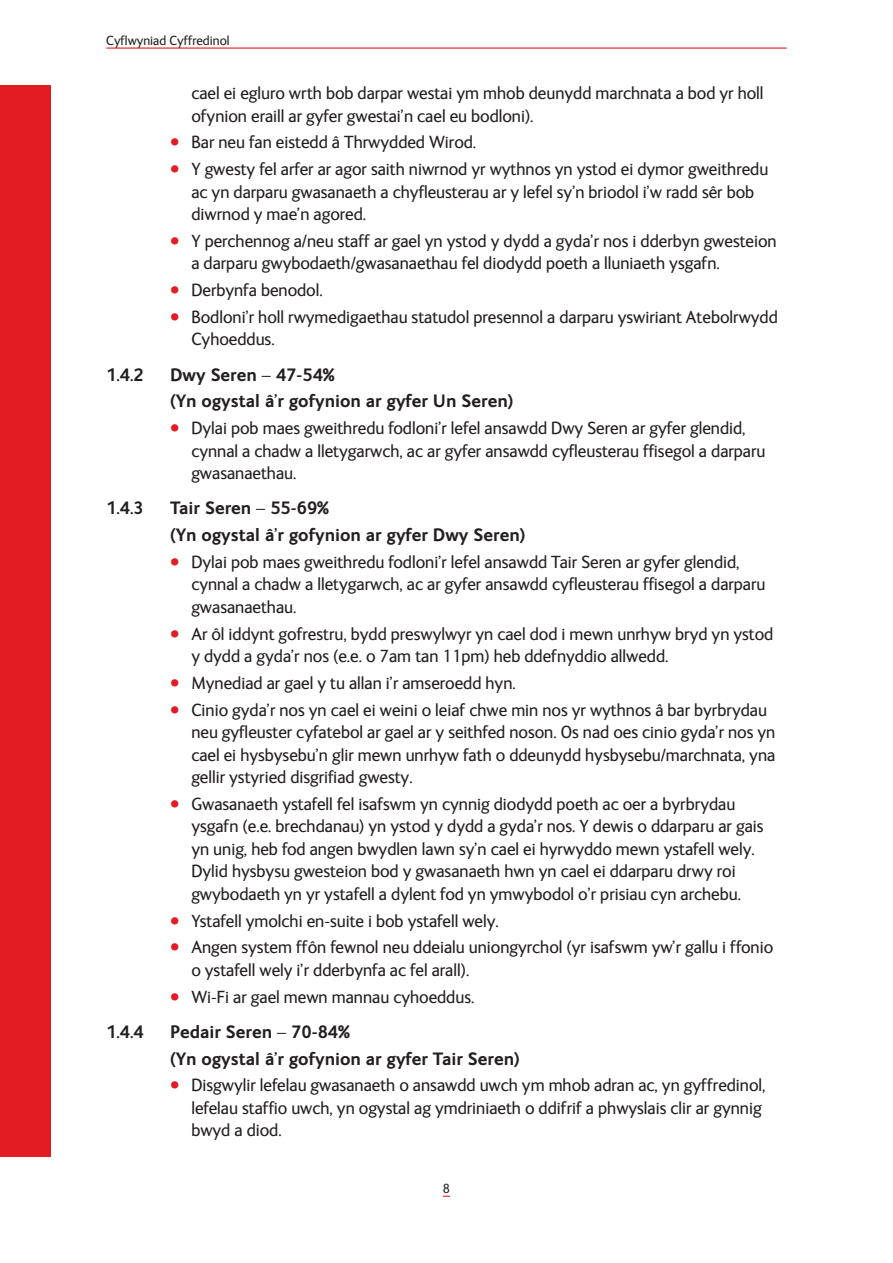
<style>
.page{position:relative;width:893px;height:1263px;background:#fff}
.page>*{position:absolute;margin:0;border:0;box-sizing:border-box;transform-origin:0 0}
.t1{font:18px/22.5px "FS Ingrid";color:#231f20}
.t2{font:700 18px/26.7px "FS Ingrid";color:#231f20}
.t3{font:13.5px "FS Ingrid";color:#231f20}
.s1{font-size:23.25px;color:#e31b23}
</style>
<div class="page">
<div style="left:0;top:85px;width:51px;height:1072px;background:#e31b23"></div>
<hr style="left:106px;top:48px;width:681px;height:1px;background:#e31b23">
<p class="t3" style="left:106px;top:33px;width:125px">Cyflwyniad Cyffredinol</p>
<p class="t1" style="left:191px;top:82px;width:574px">cael ei egluro wrth bob darpar westai ym mhob deunydd marchnata a bod yr holl ofynion eraill ar gyfer gwestai’n cael eu bodloni).</p>
<p class="t1" style="left:170px;top:131px;width:308px"><span class="s1">•</span> Bar neu fan eistedd â Thrwydded Wirod.</p>
<p class="t1" style="left:191px;top:158px;width:578px;text-indent:-21px"><span class="s1">•</span> Y gwesty fel arfer ar agor saith niwrnod yr wythnos yn ystod ei dymor gweithredu ac yn darparu gwasanaeth a chyfleusterau ar y lefel sy’n briodol i’w radd sêr bob diwrnod y mae’n agored.</p>
<p class="t1" style="left:191px;top:230px;width:587px;text-indent:-21px"><span class="s1">•</span> Y perchennog a/neu staff ar gael yn ystod y dydd a gyda’r nos i dderbyn gwesteion a darparu gwybodaeth/gwasanaethau fel diodydd poeth a lluniaeth ysgafn.</p>
<p class="t1" style="left:170px;top:279px;width:154px"><span class="s1">•</span> Derbynfa benodol.</p>
<p class="t1" style="left:191px;top:306px;width:588px;text-indent:-21px"><span class="s1">•</span> Bodloni’r holl rwymedigaethau statudol presennol a darparu yswiriant Atebolrwydd<br>Cyhoeddus.</p>
<p class="t2" style="left:106px;top:361px;width:39px">1.4.2</p>
<p class="t2" style="left:170px;top:361px;width:345px">Dwy Seren – 47-54%<br>(Yn ogystal â’r gofynion ar gyfer Un Seren)</p>
<p class="t1" style="left:191px;top:417px;width:576px;text-indent:-21px"><span class="s1">•</span> Dylai pob maes gweithredu fodloni’r lefel ansawdd Dwy Seren ar gyfer glendid, cynnal a chadw a lletygarwch, ac ar gyfer ansawdd cyfleusterau ffisegol a darparu gwasanaethau.</p>
<p class="t2" style="left:106px;top:495px;width:39px">1.4.3</p>
<p class="t2" style="left:170px;top:495px;width:357px">Tair Seren – 55-69%<br>(Yn ogystal â’r gofynion ar gyfer Dwy Seren)</p>
<p class="t1" style="left:191px;top:551px;width:576px;text-indent:-21px"><span class="s1">•</span> Dylai pob maes gweithredu fodloni’r lefel ansawdd Tair Seren ar gyfer glendid, cynnal a chadw a lletygarwch, ac ar gyfer ansawdd cyfleusterau ffisegol a darparu gwasanaethau.</p>
<p class="t1" style="left:191px;top:623px;width:584px;text-indent:-21px"><span class="s1">•</span> Ar ôl iddynt gofrestru, bydd preswylwyr yn cael dod i mewn unrhyw bryd yn ystod y dydd a gyda’r nos (e.e. o 7am tan 11pm) heb ddefnyddio allwedd.</p>
<p class="t1" style="left:170px;top:672px;width:347px"><span class="s1">•</span> Mynediad ar gael y tu allan i’r amseroedd hyn.</p>
<p class="t1" style="left:191px;top:699px;width:586px;text-indent:-21px"><span class="s1">•</span> Cinio gyda’r nos yn cael ei weini o leiaf chwe min nos yr wythnos â bar byrbrydau neu gyfleuster cyfatebol ar gael ar y seithfed noson. Os nad oes cinio gyda’r nos yn cael ei hysbysebu’n glir mewn unrhyw fath o ddeunydd hysbysebu/marchnata, yna gellir ystyried disgrifiad gwesty.</p>
<p class="t1" style="left:191px;top:793px;width:574px;text-indent:-21px"><span class="s1">•</span> Gwasanaeth ystafell fel isafswm yn cynnig diodydd poeth ac oer a byrbrydau ysgafn (e.e. brechdanau) yn ystod y dydd a gyda’r nos. Y dewis o ddarparu ar gais yn unig, heb fod angen bwydlen lawn sy’n cael ei hyrwyddo mewn ystafell wely.<br>Dylid hysbysu gwesteion bod y gwasanaeth hwn yn cael ei ddarparu drwy roi gwybodaeth yn yr ystafell a dylent fod yn ymwybodol o’r prisiau cyn archebu.</p>
<p class="t1" style="left:170px;top:910px;width:330px"><span class="s1">•</span> Ystafell ymolchi en-suite i bob ystafell wely.</p>
<p class="t1" style="left:191px;top:936px;width:583px;text-indent:-21px"><span class="s1">•</span> Angen system ffôn fewnol neu ddeialu uniongyrchol (yr isafswm yw’r gallu i ffonio o ystafell wely i’r dderbynfa ac fel arall).</p>
<p class="t1" style="left:170px;top:986px;width:306px"><span class="s1">•</span> Wi-Fi ar gael mewn mannau cyhoeddus.</p>
<p class="t2" style="left:106px;top:1018px;width:39px">1.4.4</p>
<p class="t2" style="left:170px;top:1018px;width:351px">Pedair Seren – 70-84%<br>(Yn ogystal â’r gofynion ar gyfer Tair Seren)</p>
<p class="t1" style="left:191px;top:1074px;width:576px;text-indent:-21px"><span class="s1">•</span> Disgwylir lefelau gwasanaeth o ansawdd uwch ym mhob adran ac, yn gyffredinol, lefelau staffio uwch, yn ogystal ag ymdriniaeth o ddifrif a phwyslais clir ar gynnig bwyd a diod.</p>
<p class="t3" style="left:443px;top:1181px;width:9px">8</p>
</div>
